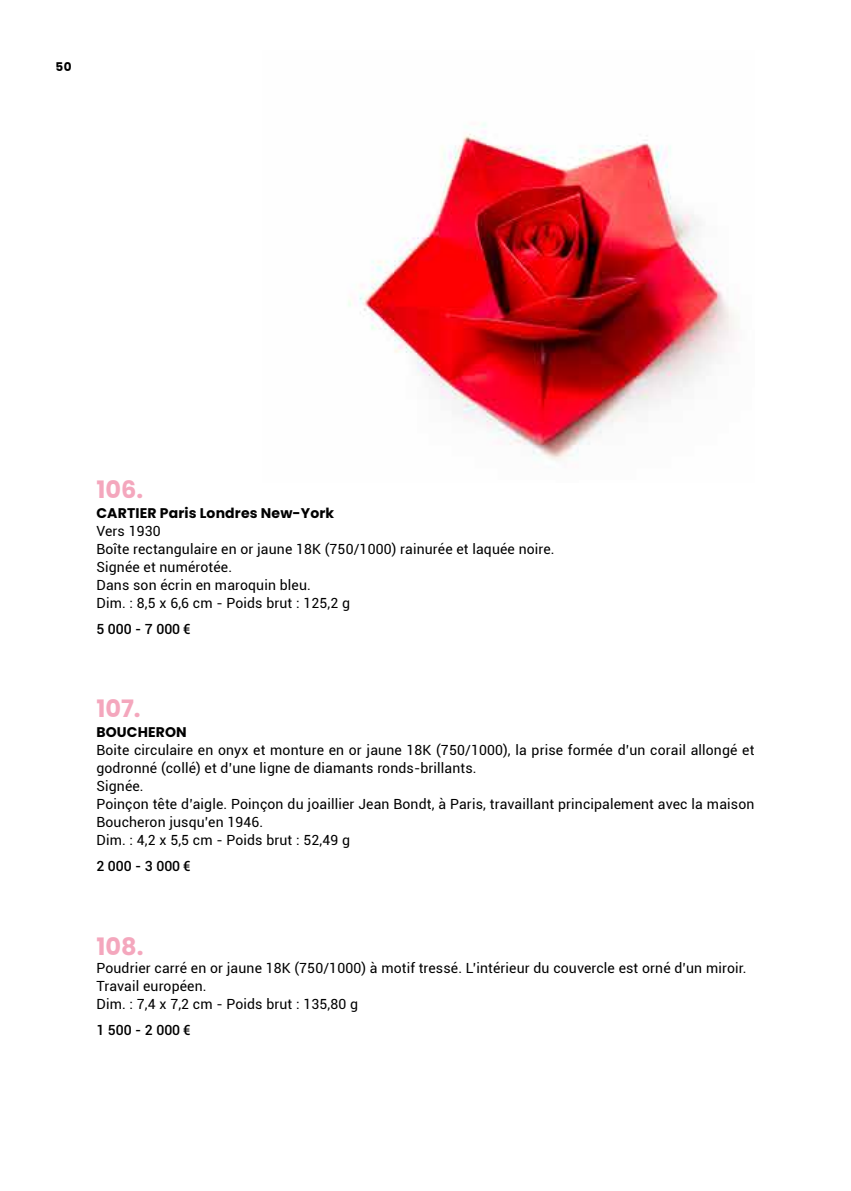
<style>
.page{position:relative;width:851px;height:1191px;background:#fff}
.page>*{position:absolute;margin:0;border:0;box-sizing:border-box;transform-origin:0 0}
.t1{font:700 24px "Poppins";color:#f4a7bd}
.t2{font:14px/18px "Roboto";letter-spacing:.01em;color:#000}
.t3{font:700 14px "Poppins";letter-spacing:.01em;color:#000}
.t4{font:500 14px "Roboto";color:#000}
.t5{font:700 12px "Poppins";color:#000}
</style>
<div class="page">
<img style="left:348px;top:122px;width:390px;height:339px">
<p class="t5" style="left:56px;top:60px;width:18px">50</p>
<h1 class="t1" style="left:96px;top:476px;width:48px">106.</h1>
<p class="t3" style="left:96px;top:505px;width:239px">CARTIER Paris Londres New-York</p>
<p class="t2" style="left:96px;top:521px;width:459px">Vers 1930<br>Boîte rectangulaire en or jaune 18K (750/1000) rainurée et laquée noire.<br>Signée et numérotée.<br>Dans son écrin en maroquin bleu.<br>Dim. : 8,5 x 6,6 cm - Poids brut : 125,2 g</p>
<p class="t4" style="left:96px;top:619px;width:96px">5 000 - 7 000 €</p>
<h1 class="t1" style="left:96px;top:695px;width:46px">107.</h1>
<p class="t3" style="left:96px;top:724px;width:92px">BOUCHERON</p>
<p class="t2" style="left:96px;top:740px;width:659px">Boite circulaire en onyx et monture en or jaune 18K (750/1000), la prise formée d’un corail allongé et godronné (collé) et d’une ligne de diamants ronds-brillants.<br>Signée.<br>Poinçon tête d’aigle. Poinçon du joaillier Jean Bondt, à Paris, travaillant principalement avec la maison Boucheron jusqu’en 1946.<br>Dim. : 4,2 x 5,5 cm - Poids brut : 52,49 g</p>
<p class="t4" style="left:96px;top:856px;width:96px">2 000 - 3 000 €</p>
<h1 class="t1" style="left:96px;top:932px;width:48px">108.</h1>
<p class="t2" style="left:96px;top:958px;width:651px">Poudrier carré en or jaune 18K (750/1000) à motif tressé. L’intérieur du couvercle est orné d’un miroir.<br>Travail européen.<br>Dim. : 7,4 x 7,2 cm - Poids brut : 135,80 g</p>
<p class="t4" style="left:96px;top:1020px;width:96px">1 500 - 2 000 €</p>
</div>
